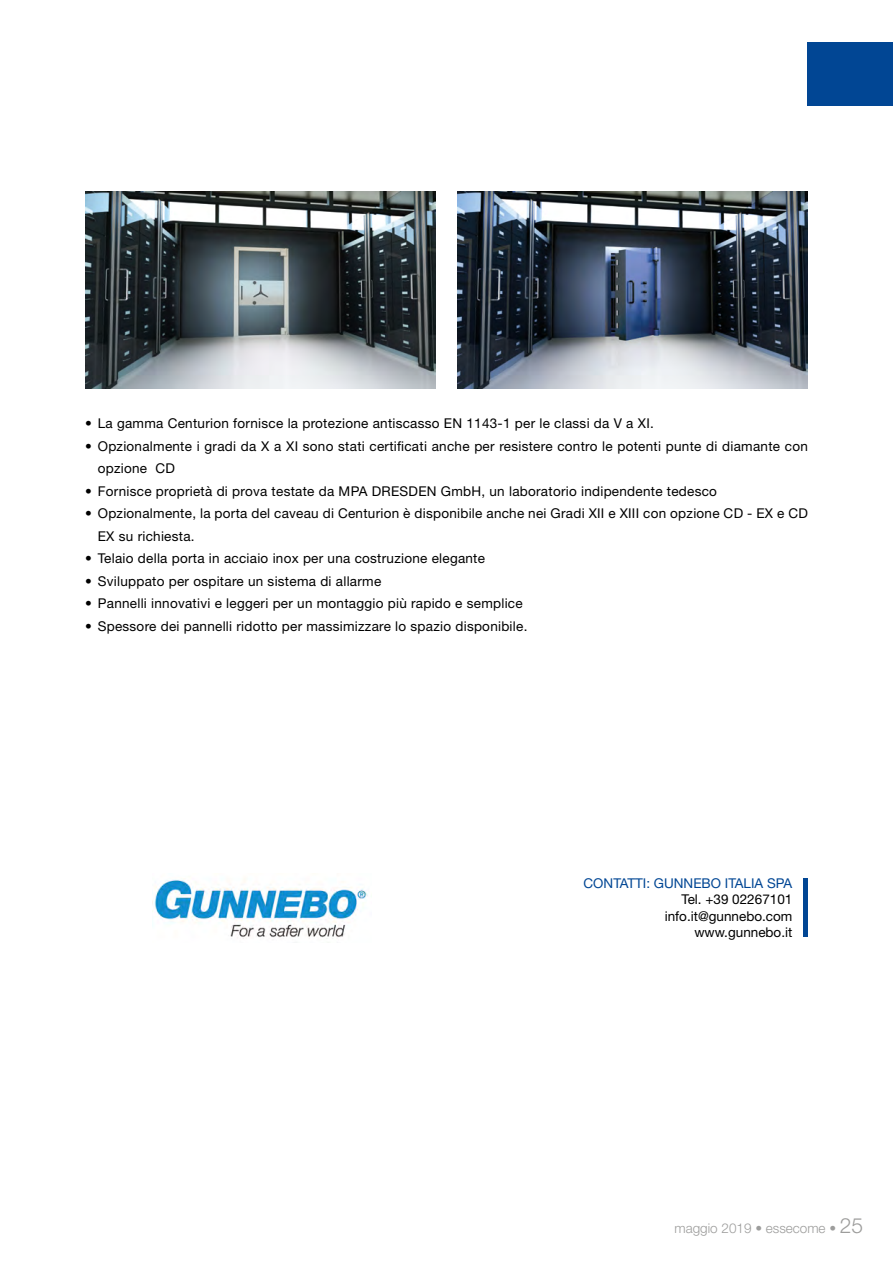
<style>
.page{position:relative;width:893px;height:1263px;background:#fff}
.page>*{position:absolute;margin:0;border:0;box-sizing:border-box;transform-origin:0 0}
.t1{font:13.5px/22.5px "Helvetica Neue LT Std";letter-spacing:.02em;color:#000}
.t2{font:13.5px/16.2px "Helvetica Neue LT Std";color:#000;text-align:right}
.t3{font:13.5px "Helvetica Neue LT Std";color:#014694}
.t4{font:300 13.5px "Helvetica Neue LT Std";color:#9d9d9c}
.s1{font-size:21px}
</style>
<div class="page">
<div style="left:808px;top:43px;width:85px;height:63px;background:#014694"></div>
<img style="left:457px;top:191px;width:351px;height:198px">
<img style="left:85px;top:191px;width:351px;height:198px">
<div style="left:803px;top:878px;width:5px;height:59px;background:#014694"></div>
<img style="left:154px;top:878px;width:214px;height:61px">
<p class="t1" style="left:85px;top:412px;width:570px">• La gamma Centurion fornisce la protezione antiscasso EN 1143-1 per le classi da V a XI.</p>
<p class="t1" style="left:98px;top:435px;width:712px;text-indent:-13px">• Opzionalmente i gradi da X a XI sono stati certificati anche per resistere contro le potenti punte di diamante con opzione CD</p>
<p class="t1" style="left:85px;top:480px;width:633px">• Fornisce proprietà di prova testate da MPA DRESDEN GmbH, un laboratorio indipendente tedesco</p>
<p class="t1" style="left:98px;top:502px;width:712px;text-indent:-13px">• Opzionalmente, la porta del caveau di Centurion è disponibile anche nei Gradi XII e XIII con opzione CD - EX e CD<br>EX su richiesta.</p>
<p class="t1" style="left:85px;top:547px;width:402px">• Telaio della porta in acciaio inox per una costruzione elegante</p>
<p class="t1" style="left:85px;top:570px;width:298px">• Sviluppato per ospitare un sistema di allarme</p>
<p class="t1" style="left:85px;top:592px;width:439px">• Pannelli innovativi e leggeri per un montaggio più rapido e semplice</p>
<p class="t1" style="left:85px;top:615px;width:444px">• Spessore dei pannelli ridotto per massimizzare lo spazio disponibile.</p>
<p class="t3" style="left:584px;top:875px;width:210px">CONTATTI: GUNNEBO ITALIA SPA</p>
<p class="t2" style="left:665px;top:891px;width:129px">Tel. +39 02267101 info.it@gunnebo.com www.gunnebo.it</p>
<p class="t4" style="left:674px;top:1220px;width:190px">maggio 2019 • essecome • <span class="s1">25</span></p>
</div>
